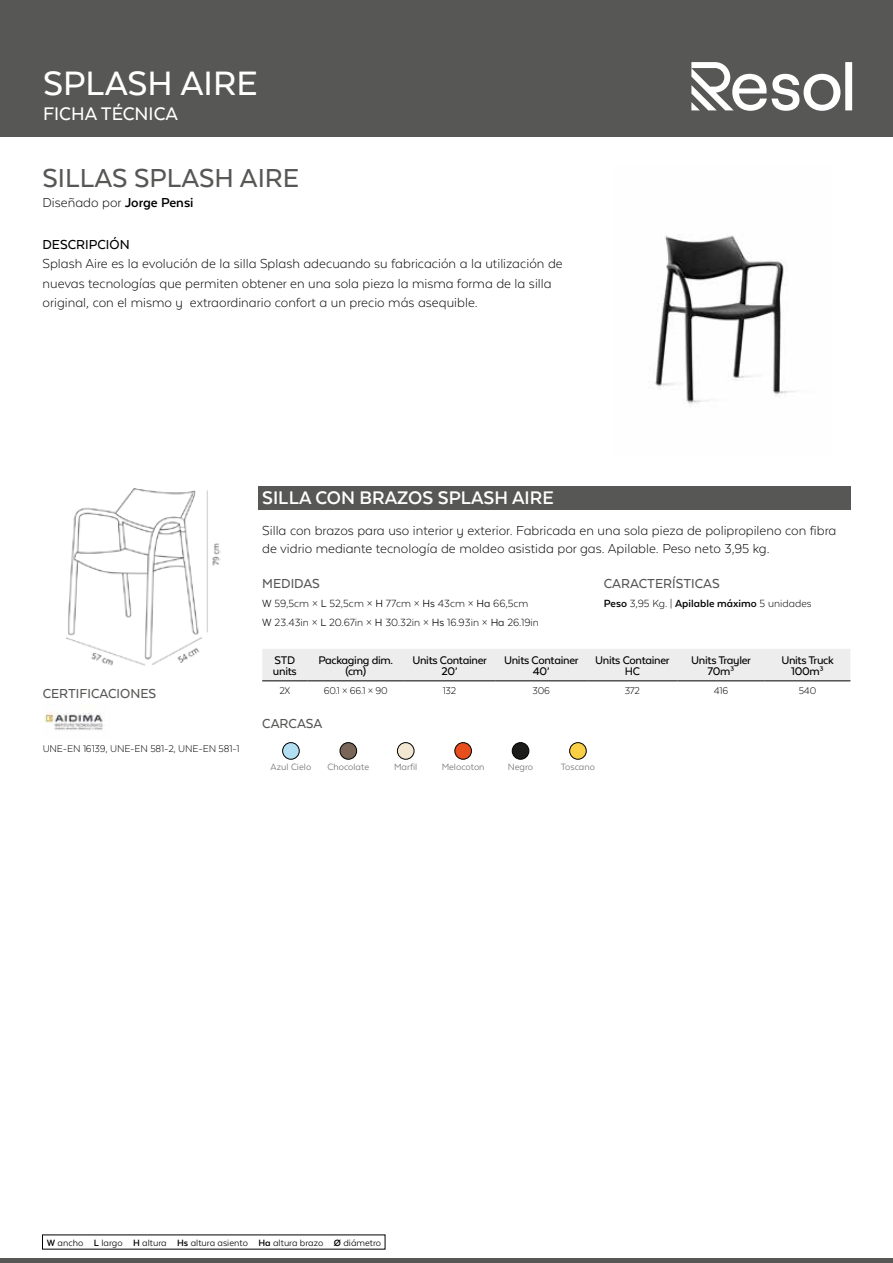
<style>
.page{position:relative;width:893px;height:1263px;background:#fff}
.page>*{position:absolute;margin:0;border:0;box-sizing:border-box;transform-origin:0 0}
.t1{font:500 39px "Texta Alt";color:#fff}
.t2{font:500 30px "Texta Alt";color:#575756}
.t3{font:700 21px "Texta Alt";color:#fff}
.t4{font:500 21px "Texta Alt";color:#fff}
.t5{font:300 15px/19.5px "Texta Alt";color:#000}
.t6{font:500 15px "Texta Alt";color:#575756}
.t7{font:500 15px "Texta Alt";color:#000}
.t8{font:500 12.75px/10.5px "Texta Alt";letter-spacing:-.025em;color:#000;text-align:center}
.t9{font:300 12px/18.6px "Texta Alt";color:#000}
.t10{font:700 12px "Texta Alt";color:#000}
.t11{font:300 11.25px "Texta Alt";letter-spacing:-.01em;color:#000}
.t12{font:10.5px "Texta Alt";color:#000}
.t13{font:10.5px "Texta Alt";color:#706f6f}
.s1{font-weight:700}
.s2{font-weight:400}
.s3{font-weight:300}
</style>
<div class="page">
<hr style="left:0;top:1259px;width:893px;height:4px;background:#575756">
<div style="left:0;top:0;width:893px;height:137px;background:#575756"></div>
<svg style="left:691px;top:62px;width:161px;height:49px"></svg>
<img style="left:655px;top:235px;width:141px;height:170px">
<div style="left:258px;top:486px;width:592px;height:23px;background:#575756"></div>
<div style="left:262px;top:649px;width:588px;height:32px;background:#ededed"></div>
<hr style="left:262px;top:681px;width:46px;height:1px;background:#000">
<hr style="left:308px;top:681px;width:96px;height:1px;background:#000">
<hr style="left:404px;top:681px;width:91px;height:1px;background:#000">
<hr style="left:495px;top:681px;width:92px;height:1px;background:#000">
<hr style="left:587px;top:681px;width:90px;height:1px;background:#000">
<hr style="left:677px;top:681px;width:88px;height:1px;background:#000">
<hr style="left:765px;top:681px;width:85px;height:1px;background:#000">
<img style="left:283px;top:743px;width:16px;height:16px;border-radius:8px">
<div style="left:282px;top:742px;width:17px;height:17px;border:1px solid #000;border-radius:50%"></div>
<img style="left:340px;top:743px;width:17px;height:16px;border-radius:8px">
<div style="left:340px;top:742px;width:17px;height:17px;border:1px solid #000;border-radius:50%"></div>
<img style="left:397px;top:743px;width:17px;height:16px;border-radius:8px">
<div style="left:397px;top:742px;width:17px;height:17px;border:1px solid #000;border-radius:50%"></div>
<img style="left:455px;top:743px;width:16px;height:16px;border-radius:8px">
<div style="left:455px;top:742px;width:17px;height:17px;border:1px solid #000;border-radius:50%"></div>
<img style="left:512px;top:743px;width:17px;height:16px;border-radius:8px">
<div style="left:512px;top:742px;width:17px;height:17px;border:1px solid #000;border-radius:50%"></div>
<img style="left:570px;top:743px;width:16px;height:16px;border-radius:8px">
<div style="left:569px;top:742px;width:17px;height:17px;border:1px solid #000;border-radius:50%"></div>
<img style="left:66px;top:488px;width:155px;height:178px">
<img style="left:44px;top:712px;width:61px;height:18px">
<h1 class="t1" style="left:43px;top:63px;width:216px">SPLASH AIRE</h1>
<h3 class="t4" style="left:43px;top:103px;width:136px">FICHA TÉCNICA</h3>
<h2 class="t2" style="left:43px;top:163px;width:258px">SILLAS SPLASH AIRE</h2>
<p class="t5" style="left:43px;top:192px;width:153px">Diseñado por <span class="s1">Jorge Pensi</span></p>
<p class="t7" style="left:43px;top:236px;width:89px">DESCRIPCIÓN</p>
<p class="t5" style="left:43px;top:254px;width:522px">Splash Aire es la evolución de la silla Splash adecuando su fabricación a la utilización de nuevas tecnologías que permiten obtener en una sola pieza la misma forma de la silla original, con el mismo y extraordinario confort a un precio más asequible.</p>
<p class="t6" style="left:43px;top:685px;width:115px">CERTIFICACIONES</p>
<p class="t11" style="left:43px;top:742px;width:198px">UNE-EN 16139, UNE-EN 581-2, UNE-EN 581-1</p>
<h3 class="t3" style="left:262px;top:487px;width:293px">SILLA CON BRAZOS SPLASH AIRE</h3>
<p class="t5" style="left:262px;top:521px;width:576px;line-height:18px">Silla con brazos para uso interior y exterior. Fabricada en una sola pieza de polipropileno con fibra de vidrio mediante tecnología de moldeo asistida por gas. Apilable. Peso neto 3,95 kg.</p>
<p class="t6" style="left:262px;top:576px;width:59px">MEDIDAS</p>
<p class="t9" style="left:262px;top:594px;width:278px"><span class="s2">W</span> 59,5cm × <span class="s2">L</span> 52,5cm × <span class="s2">H</span> 77cm × <span class="s2">Hs</span> 43cm × <span class="s2">Ha</span> 66,5cm<br><span class="s2">W</span> 23.43in × <span class="s2">L</span> 20.67in × <span class="s2">H</span> 30.32in × <span class="s2">Hs</span> 16.93in × <span class="s2">Ha</span> 26.19in</p>
<p class="t6" style="left:604px;top:576px;width:117px">CARACTERÍSTICAS</p>
<p class="t10" style="left:604px;top:597px;width:209px">Peso <span class="s3">3,95 Kg. |</span> Apilable máximo <span class="s3">5 unidades</span></p>
<p class="t8" style="left:273px;top:655px;width:25px;text-align:left">STD units</p>
<p class="t8" style="left:318px;top:655px;width:76px">Packaging dim. (cm)</p>
<p class="t8" style="left:412px;top:655px;width:76px">Units Container<br>20’</p>
<p class="t8" style="left:504px;top:655px;width:76px">Units Container<br>40’</p>
<p class="t8" style="left:595px;top:655px;width:76px">Units Container<br>HC</p>
<p class="t8" style="left:691px;top:655px;width:61px">Units Trayler<br>70m³</p>
<p class="t8" style="left:781px;top:655px;width:54px">Units Truck<br>100m³</p>
<p class="t11" style="left:279px;top:684px;width:12px">2X</p>
<p class="t11" style="left:324px;top:684px;width:65px">60.1 × 66.1 × 90</p>
<p class="t11" style="left:443px;top:684px;width:15px">132</p>
<p class="t11" style="left:532px;top:684px;width:19px">306</p>
<p class="t11" style="left:625px;top:684px;width:17px">372</p>
<p class="t11" style="left:714px;top:684px;width:16px">416</p>
<p class="t11" style="left:799px;top:684px;width:19px">540</p>
<p class="t6" style="left:262px;top:716px;width:62px">CARCASA</p>
<p class="t13" style="left:271px;top:761px;width:42px">Azul Cielo</p>
<p class="t13" style="left:327px;top:761px;width:43px">Chocolate</p>
<p class="t13" style="left:394px;top:761px;width:25px">Marfil</p>
<p class="t13" style="left:442px;top:761px;width:44px">Melocoton</p>
<p class="t13" style="left:508px;top:761px;width:27px">Negro</p>
<p class="t13" style="left:561px;top:761px;width:36px">Toscano</p>
<p class="t12" style="left:47px;top:1237px;width:336px"><span class="s1">W</span> ancho <span class="s1">L</span> largo <span class="s1">H</span> altura <span class="s1">Hs</span> altura asiento <span class="s1">Ha</span> altura brazo <span class="s1">Ø</span> diámetro</p>
</div>
